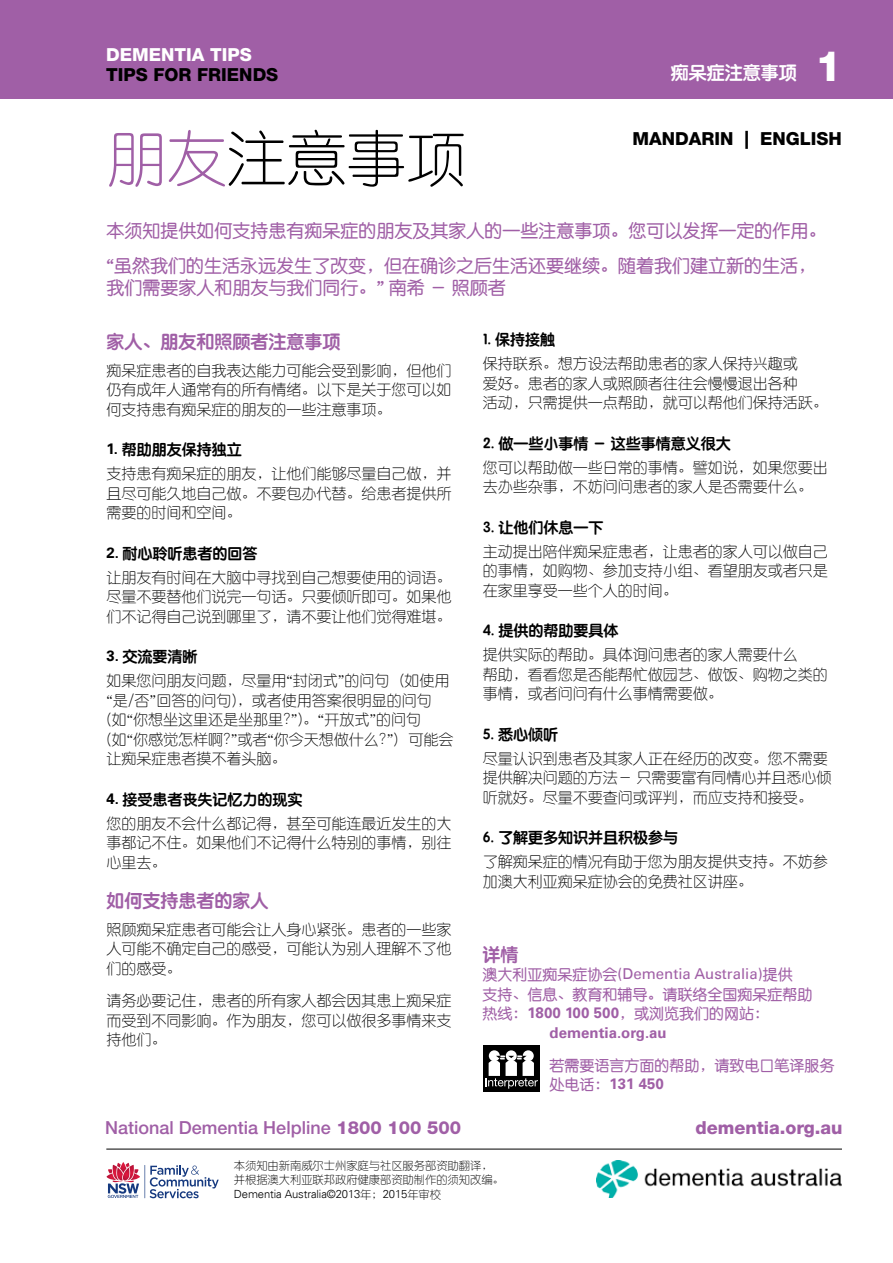
<style>
.page{position:relative;width:893px;height:1263px;background:#fff}
.page>*{position:absolute;margin:0;border:0;box-sizing:border-box;transform-origin:0 0}
.t1{font:60px "ST Yuanti SC Light";color:#000}
.t2{font:800 42px "Helvetica Neue LT";color:#fff}
.t3{font:18px/35.2px "ST Yuanti SC Regular";color:#a05fa6}
.t4{font:500 18px "Helvetica Neue LT";color:#a05fa6}
.t5{font:800 18px "Helvetica Neue LT";color:#000}
.t6{font:18px "ST Yuanti SC Bold";color:#a05fa6}
.t7{font:800 18px "Helvetica Neue LT";color:#a05fa6}
.t8{font:800 18px "Helvetica Neue LT";color:#fff}
.t9{font:18px "ST Yuanti SC Bold";color:#fff}
.t10{font:15px/19.5px "ST Yuanti SC Light";color:#000;text-align:justify}
.t11{font:15px "ST Yuanti SC Bold";color:#000}
.t12{font:15px/19.5px "ST Yuanti SC Regular";color:#a05fa6}
.t13{font:15px "Univers LT Std";color:#a05fa6}
.t14{font:700 15px "Univers LT Std";color:#a05fa6}
.t15{font:11.25px/14.2px "ST Yuanti SC Light";color:#000}
.t16{font:300 11.25px "Univers";letter-spacing:-.01em;color:#000}
.s1{color:#a05fa6}
.s2{font-family:"Univers LT Std";font-weight:700}
.s3{font-family:"ST Yuanti SC Regular"}
.s4{font-family:"ST Yuanti SC Regular";font-weight:400}
.s5{font-weight:800}
.s6{font-family:"ST Yuanti SC Light";font-weight:400}
</style>
<div class="page">
<div style="left:0;top:0;width:893px;height:99px;background:#a05fa6"></div>
<div style="left:483px;top:1046px;width:56px;height:46px;background:#000"></div>
<div style="left:523px;top:1050px;width:11px;height:11px;background:#fff;border-radius:50%"></div>
<div style="left:489px;top:1050px;width:11px;height:11px;background:#fff;border-radius:50%"></div>
<div style="left:506px;top:1050px;width:11px;height:11px;background:#fff;border-radius:50%"></div>
<svg style="left:485px;top:1055px;width:53px;height:34px"></svg>
<hr style="left:106px;top:1149px;width:736px;height:1px;background:#000">
<img style="left:596px;top:1161px;width:246px;height:36px">
<svg style="left:106px;top:1162px;width:113px;height:36px"></svg>
<p class="t8" style="left:106px;top:44px;width:147px">DEMENTIA TIPS</p>
<p class="t5" style="left:106px;top:64px;width:174px">TIPS FOR FRIENDS</p>
<p class="t9" style="left:671px;top:59px;width:127px">痴呆症注意事项</p>
<h2 class="t2" style="left:815px;top:41px;width:28px">1</h2>
<h1 class="t1" style="left:106px;top:114px;width:362px"><span class="s1">朋友</span>注意事项</h1>
<p class="t3" style="left:106px;top:212px;width:722px">本须知提供如何支持患有痴呆症的朋友及其家人的一些注意事项。您可以发挥一定的作用。“虽然我们的生活永远发生了改变，但在确诊之后生活还要继续。随着我们建立新的生活，</p>
<p class="t3" style="left:106px;top:269px;width:401px">我们需要家人和朋友与我们同行。” 南希 － 照顾者</p>
<p class="t6" style="left:106px;top:327px;width:236px">家人、朋友和照顾者注意事项</p>
<p class="t10" style="left:106px;top:359px;width:347px">痴呆症患者的自我表达能力可能会受到影响，但他们仍有成年人通常有的所有情绪。以下是关于您可以如何支持患有痴呆症的朋友的一些注意事项。</p>
<p class="t11" style="left:106px;top:438px;width:137px"><span class="s2">1.</span> 帮助朋友保持独立</p>
<p class="t10" style="left:106px;top:463px;width:347px">支持患有痴呆症的朋友，让他们能够尽量自己做，并且尽可能久地自己做。不要包办代替。给患者提供所需要的时间和空间。</p>
<p class="t11" style="left:106px;top:542px;width:153px"><span class="s2">2.</span> 耐心聆听患者的回答</p>
<p class="t10" style="left:106px;top:566px;width:347px">让朋友有时间在大脑中寻找到自己想要使用的词语。尽量不要替他们说完一句话。只要倾听即可。如果他们不记得自己说到哪里了，请不要让他们觉得难堪。</p>
<p class="t11" style="left:106px;top:645px;width:93px"><span class="s2">3.</span> 交流要清晰</p>
<p class="t10" style="left:106px;top:670px;width:349px;text-align:left">如果您问朋友问题，尽量用“封闭式”的问句（如使用“是/否”回答的问句)，或者使用答案很明显的问句<br>(如“你想坐这里还是坐那里?”)。“开放式”的问句<br>(如“你感觉怎样啊?”或者“你今天想做什么?”）可能会让痴呆症患者摸不着头脑。</p>
<p class="t11" style="left:106px;top:788px;width:198px"><span class="s2">4.</span> 接受患者丧失记忆力的现实</p>
<p class="t10" style="left:106px;top:812px;width:347px">您的朋友不会什么都记得，甚至可能连最近发生的大事都记不住。如果他们不记得什么特别的事情，别往心里去。</p>
<p class="t6" style="left:106px;top:887px;width:164px">如何支持患者的家人</p>
<p class="t10" style="left:106px;top:919px;width:347px">照顾痴呆症患者可能会让人身心紧张。患者的一些家人可能不确定自己的感受，可能认为别人理解不了他们的感受。</p>
<p class="t10" style="left:106px;top:990px;width:347px">请务必要记住，患者的所有家人都会因其患上痴呆症而受到不同影响。作为朋友，您可以做很多事情来支持他们。</p>
<p class="t5" style="left:633px;top:128px;width:211px">MANDARIN | ENGLISH</p>
<p class="t11" style="left:483px;top:328px;width:74px">1. 保持接触</p>
<p class="t10" style="left:483px;top:353px;width:346px;text-align:left">保持联系。想方设法帮助患者的家人保持兴趣或<br>爱好。患者的家人或照顾者往往会慢慢退出各种<br>活动，只需提供一点帮助，就可以帮他们保持活跃。</p>
<p class="t11" style="left:483px;top:432px;width:250px">2. 做一些小事情 － 这些事情意义很大</p>
<p class="t10" style="left:483px;top:456px;width:346px">您可以帮助做一些日常的事情。譬如说，如果您要出去办些杂事，不妨问问患者的家人是否需要什么。</p>
<p class="t11" style="left:483px;top:516px;width:122px">3. 让他们休息一下</p>
<p class="t10" style="left:483px;top:540px;width:346px">主动提出陪伴痴呆症患者，让患者的家人可以做自己的事情，如购物、参加支持小组、看望朋友或者只是在家里享受一些个人的时间。</p>
<p class="t11" style="left:483px;top:619px;width:137px">4. 提供的帮助要具体</p>
<p class="t10" style="left:483px;top:644px;width:346px;text-align:left">提供实际的帮助。具体询问患者的家人需要什么<br>帮助，看看您是否能帮忙做园艺、做饭、购物之类的事情，或者问问有什么事情需要做。</p>
<p class="t11" style="left:483px;top:723px;width:77px">5. 悉心倾听</p>
<p class="t10" style="left:483px;top:747px;width:350px;text-align:left">尽量认识到患者及其家人正在经历的改变。您不需要提供解决问题的方法－ 只需要富有同情心并且悉心倾听就好。尽量不要查问或评判，而应支持和接受。</p>
<p class="t11" style="left:483px;top:826px;width:197px">6. 了解更多知识并且积极参与</p>
<p class="t10" style="left:483px;top:851px;width:346px">了解痴呆症的情况有助于您为朋友提供支持。不妨参加澳大利亚痴呆症协会的免费社区讲座。</p>
<p class="t6" style="left:483px;top:940px;width:37px">详情</p>
<p class="t13" style="left:483px;top:965px;width:312px"><span class="s3">澳大利亚痴呆症协会</span>(Dementia Australia)<span class="s3">提供</span></p>
<p class="t12" style="left:483px;top:983px;width:331px">支持、信息、教育和辅导。请联络全国痴呆症帮助热线：<span class="s2">1800 100 500</span>，或浏览我们的网站：</p>
<p class="t14" style="left:550px;top:1023px;width:119px">dementia.org.au</p>
<p class="t12" style="left:550px;top:1055px;width:286px">若需要语言方面的帮助，请致电口笔译服务</p>
<p class="t14" style="left:550px;top:1075px;width:116px"><span class="s4">处电话：</span>131 450</p>
<p class="t4" style="left:105px;top:1117px;width:357px">National Dementia Helpline <span class="s5">1800 100 500</span></p>
<p class="t7" style="left:695px;top:1117px;width:149px">dementia.org.au</p>
<p class="t15" style="left:234px;top:1158px;width:272px">本须知由新南威尔士州家庭与社区服务部资助翻译，并根据澳大利亚联邦政府健康部资助制作的须知改编。</p>
<p class="t16" style="left:234px;top:1187px;width:209px">Dementia Australia©2013<span class="s6">年；</span>2015<span class="s6">年审校</span></p>
</div>
